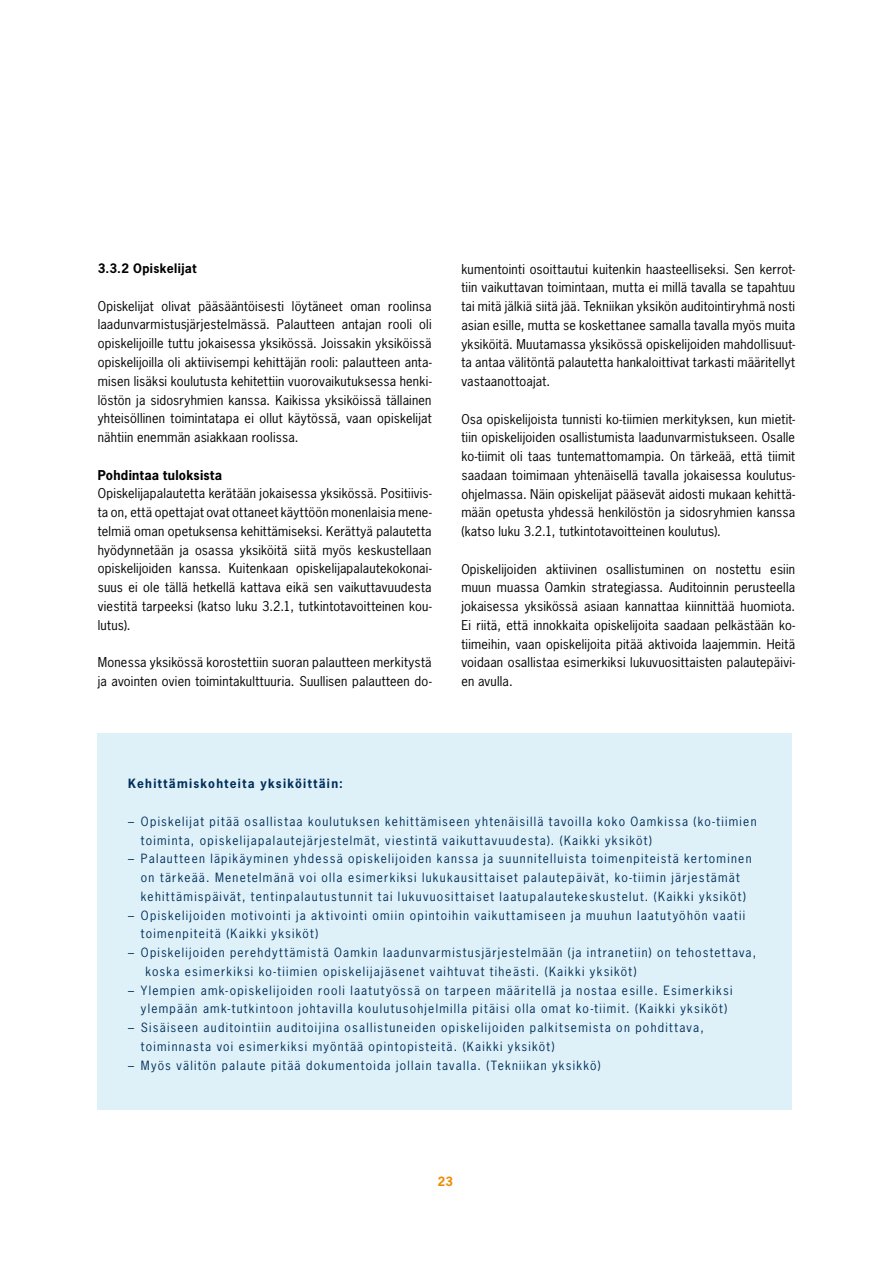
<style>
.page{position:relative;width:893px;height:1263px;background:#fff}
.page>*{position:absolute;margin:0;border:0;box-sizing:border-box;transform-origin:0 0}
.t1{font:12.75px/18.8px "News Gothic Std";letter-spacing:.02em;color:#000;text-align:justify}
.t2{font:700 12.75px "News Gothic Std";letter-spacing:.025em;color:#000}
.t3{font:700 12.3px "News Gothic Std";letter-spacing:.035em;color:#000}
.t4{font:12px/18.8px "News Gothic Std";letter-spacing:.105em;color:#002f5c}
.t5{font:700 12px "News Gothic Std";letter-spacing:.11em;color:#002f5c}
.t6{font:700 12px "News Gothic Std";color:#f08a00}
</style>
<div class="page">
<div style="left:98px;top:733px;width:694px;height:377px;background:#dff1f8"></div>
<p class="t3" style="left:98px;top:260px;width:100px">3.3.2 Opiskelijat</p>
<p class="t1" style="left:98px;top:296px;width:335px">Opiskelijat olivat pääsääntöisesti löytäneet oman roolinsa laadunvarmistusjärjestelmässä. Palautteen antajan rooli oli opiskelijoille tuttu jokaisessa yksikössä. Joissakin yksiköissä opiskelijoilla oli aktiivisempi kehittäjän rooli: palautteen anta&shy;misen lisäksi koulutusta kehitettiin vuorovaikutuksessa henki&shy;löstön ja sidosryhmien kanssa. Kaikissa yksiköissä tällainen yhteisöllinen toimintatapa ei ollut käytössä, vaan opiskelijat nähtiin enemmän asiakkaan roolissa.</p>
<p class="t2" style="left:98px;top:466px;width:126px">Pohdintaa tuloksista</p>
<p class="t1" style="left:98px;top:484px;width:335px">Opiskelijapalautetta kerätään jokaisessa yksikössä. Positiivis&shy;ta on, että opettajat ovat ottaneet käyttöön monenlaisia mene&shy;telmiä oman opetuksensa kehittämiseksi. Kerättyä palautetta hyödynnetään ja osassa yksiköitä siitä myös keskustellaan opiskelijoiden kanssa. Kuitenkaan opiskelijapalautekokonai&shy;suus ei ole tällä hetkellä kattava eikä sen vaikuttavuudesta viestitä tarpeeksi (katso luku 3.2.1, tutkintotavoitteinen kou&shy;lutus).</p>
<p class="t1" style="left:98px;top:653px;width:335px">Monessa yksikössä korostettiin suoran palautteen merkitystä ja avointen ovien toimintakulttuuria. Suullisen palautteen do-</p>
<p class="t1" style="left:461px;top:259px;width:335px">kumentointi osoittautui kuitenkin haasteelliseksi. Sen kerrot&shy;tiin vaikuttavan toimintaan, mutta ei millä tavalla se tapahtuu tai mitä jälkiä siitä jää. Tekniikan yksikön auditointiryhmä nosti asian esille, mutta se koskettanee samalla tavalla myös muita yksiköitä. Muutamassa yksikössä opiskelijoiden mahdollisuut&shy;ta antaa välitöntä palautetta hankaloittivat tarkasti määritellyt vastaanottoajat.</p>
<p class="t1" style="left:461px;top:409px;width:335px">Osa opiskelijoista tunnisti ko-tiimien merkityksen, kun mietit&shy;tiin opiskelijoiden osallistumista laadunvarmistukseen. Osalle ko-tiimit oli taas tuntemattomampia. On tärkeää, että tiimit saadaan toimimaan yhtenäisellä tavalla jokaisessa koulutus&shy;ohjelmassa. Näin opiskelijat pääsevät aidosti mukaan kehittä&shy;mään opetusta yhdessä henkilöstön ja sidosryhmien kanssa (katso luku 3.2.1, tutkintotavoitteinen koulutus).</p>
<p class="t1" style="left:461px;top:559px;width:335px">Opiskelijoiden aktiivinen osallistuminen on nostettu esiin muun muassa Oamkin strategiassa. Auditoinnin perusteella jokaisessa yksikössä asiaan kannattaa kiinnittää huomiota.<br>Ei riitä, että innokkaita opiskelijoita saadaan pelkästään ko&shy;tiimeihin, vaan opiskelijoita pitää aktivoida laajemmin. Heitä voidaan osallistaa esimerkiksi lukuvuosittaisten palautepäivi&shy;en avulla.</p>
<p class="t5" style="left:128px;top:776px;width:216px">Kehittämiskohteita yksiköittäin:</p>
<p class="t4" style="left:141px;top:812px;width:617px;text-indent:-13px">– Opiskelijat pitää osallistaa koulutuksen kehittämiseen yhtenäisillä tavoilla koko Oamkissa (ko-tiimien toiminta, opiskelijapalautejärjestelmät, viestintä vaikuttavuudesta). (Kaikki yksiköt)</p>
<p class="t4" style="left:128px;top:849px;width:625px;text-align:center">– Palautteen läpikäyminen yhdessä opiskelijoiden kanssa ja suunnitelluista toimenpiteistä kertominen on tärkeää. Menetelmänä voi olla esimerkiksi lukukausittaiset palautepäivät, ko-tiimin järjestämät kehittämispäivät, tentinpalautustunnit tai lukuvuosittaiset laatupalautekeskustelut. (Kaikki yksiköt)</p>
<p class="t4" style="left:141px;top:905px;width:606px;text-indent:-13px">– Opiskelijoiden motivointi ja aktivointi omiin opintoihin vaikuttamiseen ja muuhun laatutyöhön vaatii toimenpiteitä (Kaikki yksiköt)</p>
<p class="t4" style="left:145px;top:943px;width:612px;text-indent:-17px">– Opiskelijoiden perehdyttämistä Oamkin laadunvarmistusjärjestelmään (ja intranetiin) on tehostettava, koska esimerkiksi ko-tiimien opiskelijajäsenet vaihtuvat tiheästi. (Kaikki yksiköt)</p>
<p class="t4" style="left:141px;top:980px;width:593px;text-indent:-13px">– Ylempien amk-opiskelijoiden rooli laatutyössä on tarpeen määritellä ja nostaa esille. Esimerkiksi ylempään amk-tutkintoon johtavilla koulutusohjelmilla pitäisi olla omat ko-tiimit. (Kaikki yksiköt)</p>
<p class="t4" style="left:141px;top:1018px;width:564px;text-indent:-13px">– Sisäiseen auditointiin auditoijina osallistuneiden opiskelijoiden palkitsemista on pohdittava, toiminnasta voi esimerkiksi myöntää opintopisteitä. (Kaikki yksiköt)</p>
<p class="t4" style="left:128px;top:1055px;width:474px">– Myös välitön palaute pitää dokumentoida jollain tavalla. (Tekniikan yksikkö)</p>
<p class="t6" style="left:438px;top:1173px;width:16px">23</p>
</div>
